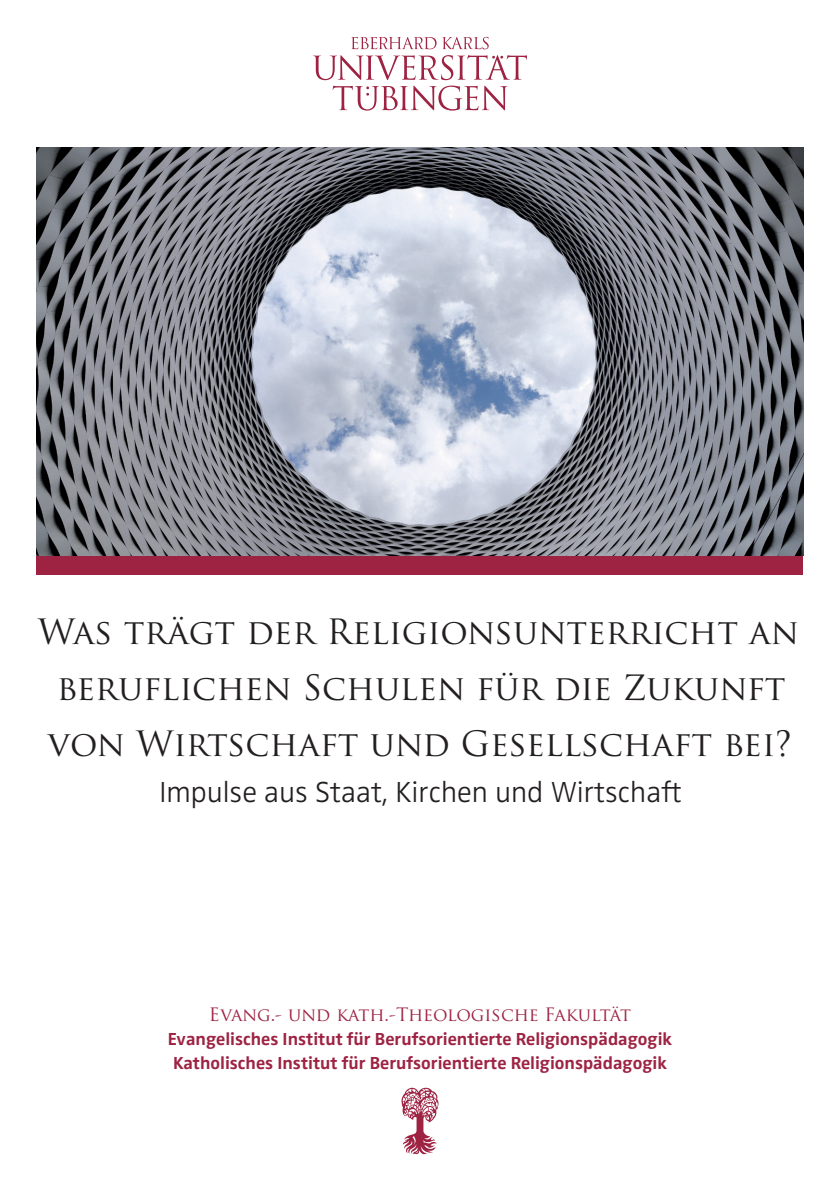
<style>
.page{position:relative;width:840px;height:1191px;background:#fff}
.page>*{position:absolute;margin:0;border:0;box-sizing:border-box;transform-origin:0 0}
.t1{font:34px/56px "Trajan Pro";color:#231f20}
.t2{font:300 30px "Zwo OT";color:#231f20}
.t3{font:700 18px/24px "Zwo OT";color:#9e2343}
.t4{font:18px "Trajan Pro";letter-spacing:-.005em;color:#9e2343}
</style>
<div class="page">
<svg style="left:313px;top:37px;width:213px;height:74px"></svg>
<svg style="left:401px;top:1087px;width:37px;height:67px"></svg>
<div style="left:37px;top:556px;width:765px;height:18px;background:#9e2343"></div>
<img style="left:37px;top:147px;width:765px;height:409px">
<h1 class="t1" style="left:38px;top:603px;width:761px">Was trägt der Religionsunterricht an beruflichen Schulen für die Zukunft von Wirtschaft und Gesellschaft bei?</h1>
<h2 class="t2" style="left:159px;top:774px;width:523px">Impulse aus Staat, Kirchen und Wirtschaft</h2>
<p class="t4" style="left:209px;top:1003px;width:423px">Evang.- und kath.-Theologische Fakultät</p>
<p class="t3" style="left:168px;top:1027px;width:505px">Evangelisches Institut für Berufsorientierte Religionspädagogik<br>Katholisches Institut für Berufsorientierte Religionspädagogik</p>
</div>
